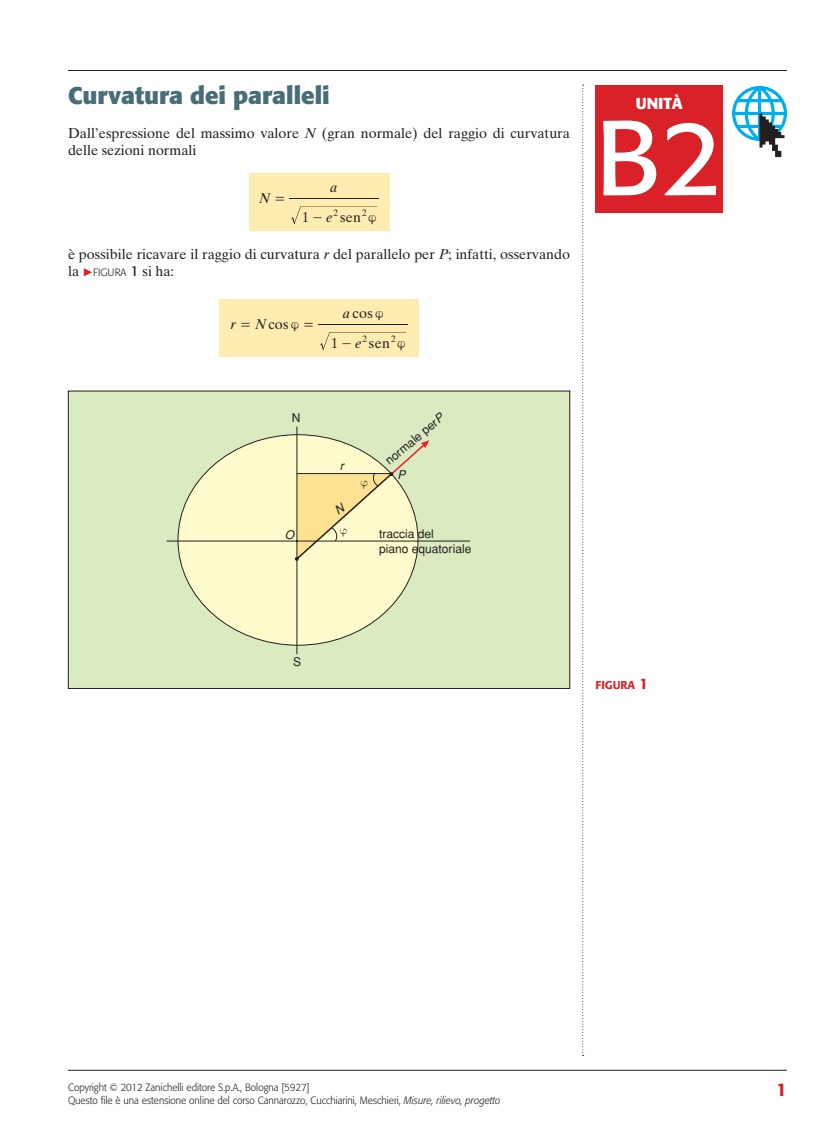
<style>
.page{position:relative;width:838px;height:1132px;background:#fff}
.page>*{position:absolute;margin:0;border:0;box-sizing:border-box;transform-origin:0 0}
._03-corpo_testo{font:105px "Formata";color:#fff}
._01-paragrafo{font:700 24px "Formata";color:#476e76}
.Normale{font:500 18px "Formata";color:#da2128}
.t1{font:700 15.75px "Formata";color:#fff}
.t2{font:14.25px/17.1px "Times Ten";color:#231f20}
.t3{font:italic 14.25px "Times Ten";color:#231f20}
.t4{font:14.25px "M Ma Greek";color:#231f20}
.t5{font:12px/15px "Helvetica";color:#231f20}
.t6{font:italic 12px "Helvetica";color:#231f20}
._04-figura_dida{font:500 11.25px "Formata";color:#da2128}
.t7{font:300 10.5px/12.8px "Formata";color:#231f20;scale:.94 1}
.t8{font:9.3px "Times Ten";color:#231f20}
.s1{font-style:italic}
.s2{font-family:"MM Times Roman";font-style:normal}
.s3{font-family:"M Ma Greek";font-size:14.25px}
.s4{font-family:"European Pi Four";font-size:10.5px;color:#da2128}
.s5{font-family:"Formata";font-weight:300;font-size:10.5px}
.s6{font-family:"Formata"}
.s7{font-family:"MM Times Roman"}
.s8{font-family:"M Ma Greek"}
.s9{font-size:15px}
</style>
<div class="page">
<hr style="left:68px;top:1069px;width:719px;height:1px;background:#231f20">
<hr style="left:68px;top:70px;width:719px;height:1px;background:#231f20">
<svg style="left:582px;top:85px;width:2px;height:970px"></svg>
<div style="left:595px;top:85px;width:128px;height:128px;background:#da2128"></div>
<svg style="left:732px;top:86px;width:55px;height:71px"></svg>
<div style="left:249px;top:173px;width:140px;height:58px;background:#ffecb0"></div>
<svg style="left:291px;top:206px;width:86px;height:18px"></svg>
<hr style="left:289px;top:198px;width:90px;height:1px;background:#231f20">
<div style="left:219px;top:299px;width:200px;height:57px;background:#ffecb0"></div>
<svg style="left:320px;top:332px;width:86px;height:18px"></svg>
<hr style="left:318px;top:324px;width:90px;height:1px;background:#231f20">
<div style="left:68px;top:391px;width:502px;height:297px;background:#daeac1"></div>
<div style="left:178px;top:434px;width:240px;height:211px;background:#fffbcc;border-radius:50%"></div>
<hr style="left:167px;top:540px;width:303px;height:1px;background:#231f20">
<hr style="left:297px;top:426px;width:1px;height:228px;background:#231f20">
<div style="left:68px;top:390px;width:502px;height:298px;border:1px solid #231f20"></div>
<svg style="left:295px;top:440px;width:134px;height:120px"></svg>
<p class="_01-paragrafo" style="left:68px;top:81px;width:263px">Curvatura dei paralleli</p>
<p class="t2" style="left:68px;top:125px;width:503px">Dall’espressione del massimo valore <span class="s1">N</span> (gran normale) del raggio di curvatura delle sezioni normali</p>
<p class="t3" style="left:259px;top:190px;width:28px">N <span class="s2">=</span></p>
<p class="t3" style="left:330px;top:179px;width:9px">a</p>
<p class="t8" style="left:333px;top:207px;width:6px">2</p>
<p class="t8" style="left:362px;top:207px;width:16px">2<span class="s3">{</span></p>
<p class="t2" style="left:68px;top:245px;width:503px">è possibile ricavare il raggio di curvatura <span class="s1">r</span> del parallelo per <span class="s1">P</span>; infatti, osservando la <span class="s4">P</span><span class="s5">FIGURA</span> <span class="s6">1</span> si ha:</p>
<p class="t2" style="left:302px;top:209px;width:60px">1 <span class="s7">-</span> <span class="s1">e</span> sen</p>
<p class="t2" style="left:230px;top:315px;width:86px"><span class="s1">r</span><span class="s7">=</span><span class="s1">N</span>cos<span class="s8">{</span><span class="s7">=</span></p>
<p class="t2" style="left:331px;top:298px;width:54px;line-height:30px;text-indent:12px"><span class="s1">a</span>cos<span class="s8">{<br></span>1<span class="s7">-</span><span class="s1">e</span></p>
<p class="t8" style="left:362px;top:333px;width:6px">2</p>
<p class="t8" style="left:391px;top:333px;width:6px">2</p>
<p class="t4" style="left:397px;top:337px;width:10px">{</p>
<p class="t2" style="left:369px;top:334px;width:22px">sen</p>
<p class="t5" style="left:292px;top:410px;width:10px">N</p>
<p class="t6" style="left:285px;top:527px;width:11px">O</p>
<p class="t6" style="left:340px;top:459px;width:5px">r</p>
<p class="t5" style="left:382px;top:456px;width:74px;rotate:-40deg">normale per <span class="s1">P</span></p>
<p class="t6" style="left:397px;top:468px;width:10px">P</p>
<p class="t5" style="left:379px;top:525px;width:94px">traccia del<br>piano equatoriale</p>
<p class="t1" style="left:636px;top:94px;width:48px">UNITÀ</p>
<p class="_03-corpo_testo" style="left:595px;top:94px;width:128px">B2</p>
<p class="t5" style="left:293px;top:654px;width:10px">S</p>
<p class="_04-figura_dida" style="left:595px;top:677px;width:54px">FIGURA <span class="s9">1</span></p>
<p class="t7" style="left:68px;top:1080px;width:461px">Copyright © 2012 Zanichelli editore S.p.A., Bologna [5927]<br>Questo file è una estensione online del corso Cannarozzo, Cucchiarini, Meschieri, <span class="s1">Misure, rilievo, progetto</span></p>
<p class="Normale" style="left:776px;top:1078px;width:12px">1</p>
</div>
